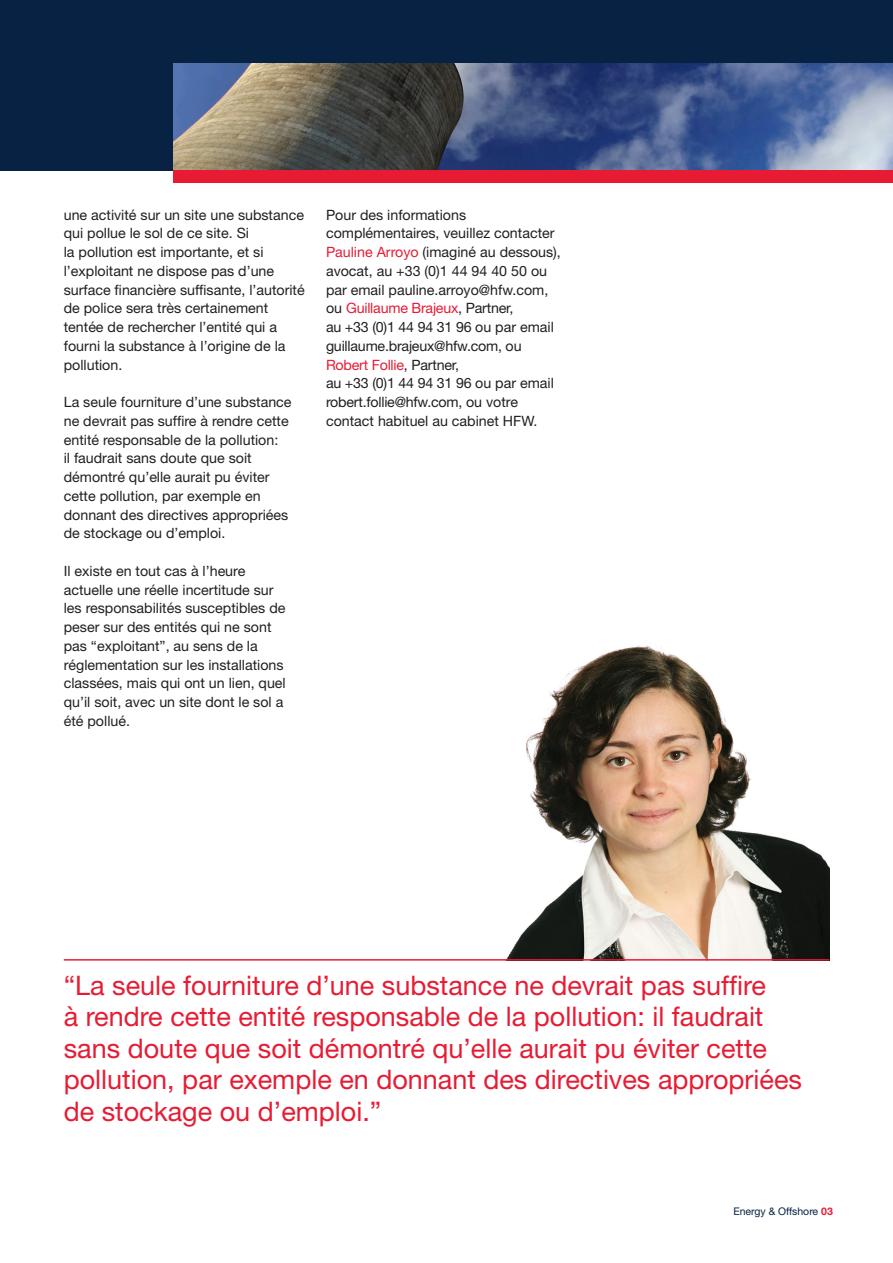
<style>
.page{position:relative;width:893px;height:1263px;background:#fff}
.page>*{position:absolute;margin:0;border:0;box-sizing:border-box;transform-origin:0 0}
.t1{font:27px/31.5px "Helvetica Neue LT";color:#e71c34}
.t2{font:14.25px/18.8px "Helvetica Neue LT";color:#231f20}
.t3{font:10.5px "Helvetica Neue LT";color:#072242}
.s1{color:#e71c34}
.s2{font-weight:700;color:#e71c34}
</style>
<div class="page">
<img style="left:506px;top:645px;width:323px;height:314px">
<div style="left:0;top:0;width:893px;height:170px;background:#072242"></div>
<img style="left:174px;top:64px;width:719px;height:106px">
<div style="left:174px;top:170px;width:719px;height:13px;background:#e71c34"></div>
<hr style="left:64px;top:959px;width:765px;height:1px;background:#e71c34">
<p class="t2" style="left:64px;top:205px;width:242px">une activité sur un site une substance qui pollue le sol de ce site. Si<br>la pollution est importante, et si l’exploitant ne dispose pas d’une surface financière suffisante, l’autorité de police sera très certainement tentée de rechercher l’entité qui a fourni la substance à l’origine de la pollution.</p>
<p class="t2" style="left:64px;top:392px;width:229px">La seule fourniture d’une substance ne devrait pas suffire à rendre cette entité responsable de la pollution:<br>il faudrait sans doute que soit démontré qu’elle aurait pu éviter cette pollution, par exemple en donnant des directives appropriées de stockage ou d’emploi.</p>
<p class="t2" style="left:64px;top:561px;width:224px">Il existe en tout cas à l’heure actuelle une réelle incertitude sur les responsabilités susceptibles de peser sur des entités qui ne sont pas “exploitant”, au sens de la réglementation sur les installations classées, mais qui ont un lien, quel qu’il soit, avec un site dont le sol a été pollué.</p>
<p class="t2" style="left:326px;top:205px;width:236px">Pour des informations complémentaires, veuillez contacter<br><span class="s1">Pauline Arroyo</span> (imaginé au dessous), avocat, au +33 (0)1 44 94 40 50 ou par email pauline.arroyo@hfw.com, ou <span class="s1">Guillaume Brajeux</span>, Partner,<br>au +33 (0)1 44 94 31 96 ou par email guillaume.brajeux@hfw.com, ou<br><span class="s1">Robert Follie</span>, Partner,<br>au +33 (0)1 44 94 31 96 ou par email robert.follie@hfw.com, ou votre contact habituel au cabinet HFW.</p>
<p class="t1" style="left:64px;top:969px;width:740px">“La seule fourniture d’une substance ne devrait pas suffire<br>à rendre cette entité responsable de la pollution: il faudrait sans doute que soit démontré qu’elle aurait pu éviter cette pollution, par exemple en donnant des directives appropriées de stockage ou d’emploi.”</p>
<p class="t3" style="left:733px;top:1205px;width:101px">Energy &amp; Offshore <span class="s2">03</span></p>
</div>
